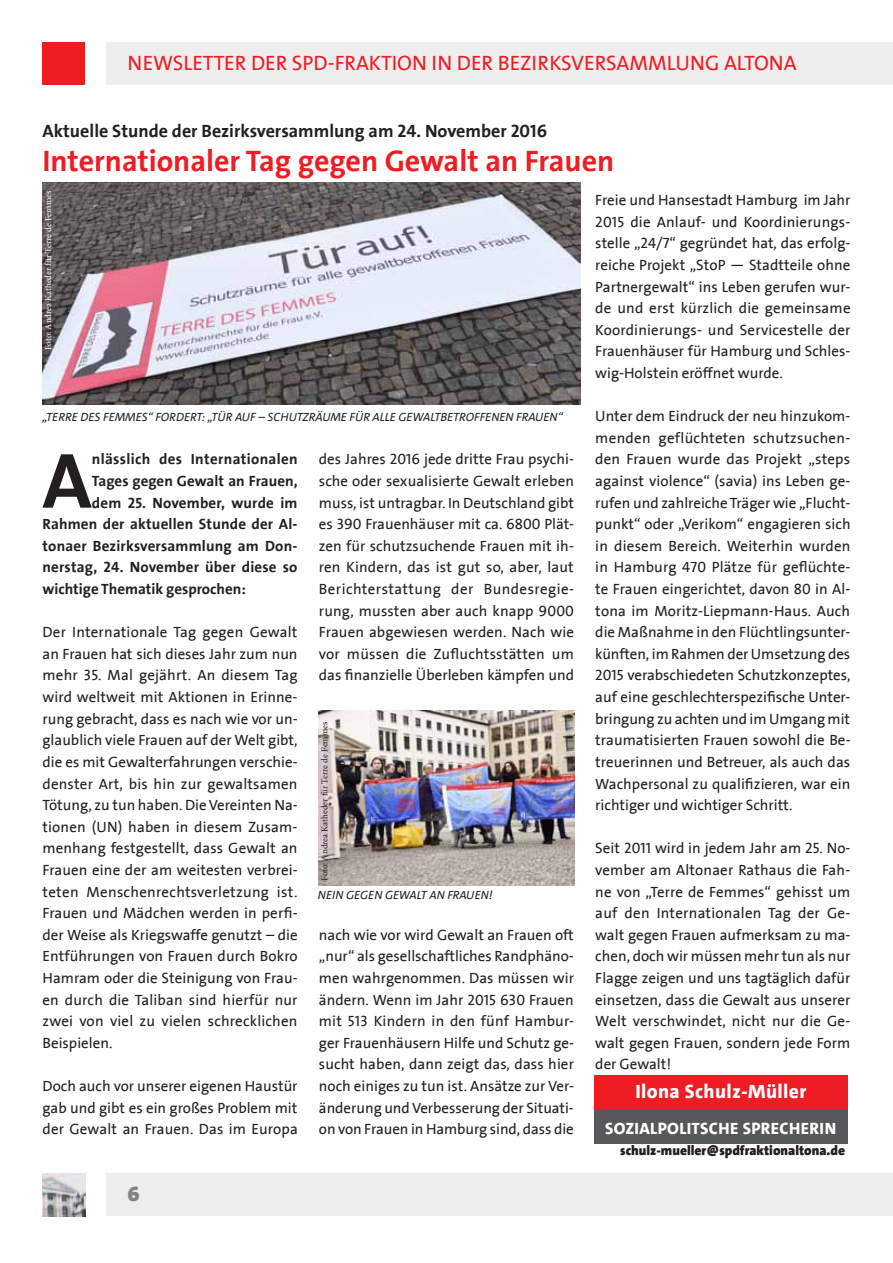
<style>
.page{position:relative;width:893px;height:1263px;background:#fff}
.page>*{position:absolute;margin:0;border:0;box-sizing:border-box;transform-origin:0 0}
.t1{font:700 79.05px "SPD2002 The Sans";color:#231f20}
.t2{font:700 30px "SPD2002 The Sans";color:#ee1d23}
.t3{font:21px "SPD2002 The Sans";color:#ee1d23}
.t4{font:900 21px "SPD The Sans";color:#808285}
.t5{font:800 19.5px "SPD The Sans";letter-spacing:.02em;color:#fff}
.t6{font:700 18px "SPD2002 The Sans";color:#231f20}
.t7{font:800 16.5px "SPD The Sans Versal";letter-spacing:.02em;color:#fff}
.t8{font:15px/21.6px "SPD2002 The Sans";color:#231f20;text-align:justify}
.t9{font:700 15px "SPD2002 The Sans";letter-spacing:.01em;color:#231f20}
.t10{font:900 13.5px "SPD The Sans";color:#231f20}
.t11{font:italic 12px "SPD The Sans Versal";color:#231f20}
.t12{font:9px "Minion Pro";color:#231f20}
.t13{font:9px "Minion Pro";color:#fff}
</style>
<div class="page">
<div style="left:43px;top:43px;width:42px;height:42px;background:#ee1d23"></div>
<div style="left:106px;top:43px;width:787px;height:42px;background:#eeeeef"></div>
<div style="left:106px;top:1174px;width:787px;height:42px;background:#eeeeef"></div>
<img style="left:43px;top:1174px;width:42px;height:42px">
<img style="left:43px;top:183px;width:537px;height:221px">
<img style="left:319px;top:710px;width:255px;height:176px">
<div style="left:594px;top:1076px;width:253px;height:34px;background:#ee1d23"></div>
<div style="left:594px;top:1110px;width:253px;height:34px;background:#57585a"></div>
<h3 class="t3" style="left:128px;top:52px;width:670px">Newsletter der SPD-Fraktion in der Bezirksversammlung Altona</h3>
<p class="t6" style="left:43px;top:121px;width:506px">Aktuelle Stunde der Bezirksversammlung am 24. November 2016</p>
<h2 class="t2" style="left:43px;top:145px;width:573px">Internationaler Tag gegen Gewalt an Frauen</h2>
<p class="t13" style="left:42px;top:350px;width:161px;rotate:-90deg">Foto: Andrea Katheder für Terre de Femmes</p>
<p class="t11" style="left:43px;top:409px;width:522px">„TERRE DES FEMMES“ FORDERT: „TÜR AUF – SCHUTZRÄUME FÜR ALLE GEWALTBETROFFENEN FRAUEN“</p>
<h1 class="t1" style="left:42px;top:439px;width:51px">A</h1>
<p class="t9" style="left:92px;top:451px;width:207px">nlässlich des Internationalen</p>
<p class="t9" style="left:92px;top:473px;width:207px">Tages gegen Gewalt an Frauen,</p>
<p class="t9" style="left:92px;top:495px;width:207px">dem 25. November, wurde im</p>
<p class="t9" style="left:43px;top:516px;width:257px">Rahmen der aktuellen Stunde der Al-</p>
<p class="t9" style="left:43px;top:538px;width:256px">tonaer Bezirksversammlung am Don-</p>
<p class="t9" style="left:43px;top:559px;width:256px">nerstag, 24. November über diese so</p>
<p class="t9" style="left:43px;top:581px;width:205px">wichtige Thematik gesprochen:</p>
<p class="t8" style="left:43px;top:622px;width:257px">Der Internationale Tag gegen Gewalt an Frauen hat sich dieses Jahr zum nun mehr 35. Mal gejährt. An diesem Tag wird weltweit mit Aktionen in Erinne&shy;rung gebracht, dass es nach wie vor un&shy;glaublich viele Frauen auf der Welt gibt, die es mit Gewalterfahrungen verschie&shy;denster Art, bis hin zur gewaltsamen Tötung, zu tun haben. Die Vereinten Na&shy;tionen (UN) haben in diesem Zusam&shy;menhang festgestellt, dass Gewalt an Frauen eine der am weitesten verbrei&shy;teten Menschenrechtsverletzung ist.<br>Frauen und Mädchen werden in perfi&shy;der Weise als Kriegswaffe genutzt – die Entführungen von Frauen durch Bokro Hamram oder die Steinigung von Frau&shy;en durch die Taliban sind hierfür nur zwei von viel zu vielen schrecklichen Beispielen.</p>
<p class="t8" style="left:43px;top:1075px;width:257px">Doch auch vor unserer eigenen Haustür gab und gibt es ein großes Problem mit der Gewalt an Frauen. Das im Europa</p>
<h3 class="t4" style="left:128px;top:1180px;width:14px">6</h3>
<p class="t8" style="left:319px;top:449px;width:257px">des Jahres 2016 jede dritte Frau psychi&shy;sche oder sexualisierte Gewalt erleben muss, ist untragbar. In Deutschland gibt es 390 Frauenhäuser mit ca. 6800 Plät&shy;zen für schutzsuchende Frauen mit ih&shy;ren Kindern, das ist gut so, aber, laut Berichterstattung der Bundesregie&shy;rung, mussten aber auch knapp 9000<br>Frauen abgewiesen werden. Nach wie vor müssen die Zufluchtsstätten um das finanzielle Überleben kämpfen und</p>
<p class="t12" style="left:319px;top:881px;width:161px;rotate:-90deg">Foto: Andrea Katheder für Terre de Femmes</p>
<p class="t11" style="left:318px;top:887px;width:176px">NEIN GEGEN GEWALT AN FRAUEN!</p>
<p class="t8" style="left:319px;top:924px;width:257px">nach wie vor wird Gewalt an Frauen oft „nur“ als gesellschaftliches Randphäno&shy;men wahrgenommen. Das müssen wir ändern. Wenn im Jahr 2015 630 Frauen mit 513 Kindern in den fünf Hambur&shy;ger Frauenhäusern Hilfe und Schutz ge&shy;sucht haben, dann zeigt das, dass hier noch einiges zu tun ist. Ansätze zur Ver&shy;änderung und Verbesserung der Situati&shy;on von Frauen in Hamburg sind, dass die</p>
<p class="t8" style="left:595px;top:190px;width:257px">Freie und Hansestadt Hamburg im Jahr 2015 die Anlauf- und Koordinierungs&shy;stelle „24/7“ gegründet hat, das erfolg&shy;reiche Projekt „StoP — Stadtteile ohne Partnergewalt“ ins Leben gerufen wur&shy;de und erst kürzlich die gemeinsame Koordinierungs- und Servicestelle der Frauenhäuser für Hamburg und Schles&shy;wig-Holstein eröffnet wurde.</p>
<p class="t8" style="left:595px;top:406px;width:257px">Unter dem Eindruck der neu hinzukom&shy;menden geflüchteten schutzsuchen&shy;den Frauen wurde das Projekt „steps against violence“ (savia) ins Leben ge&shy;rufen und zahlreiche Träger wie „Flucht&shy;punkt“ oder „Verikom“ engagieren sich in diesem Bereich. Weiterhin wurden in Hamburg 470 Plätze für geflüchte&shy;te Frauen eingerichtet, davon 80 in Al&shy;tona im Moritz-Liepmann-Haus. Auch die Maßnahme in den Flüchtlingsunter&shy;künften, im Rahmen der Umsetzung des 2015 verabschiedeten Schutzkonzeptes, auf eine geschlechterspezifische Unter&shy;bringung zu achten und im Umgang mit traumatisierten Frauen sowohl die Be&shy;treuerinnen und Betreuer, als auch das Wachpersonal zu qualifizieren, war ein richtiger und wichtiger Schritt.</p>
<p class="t8" style="left:595px;top:838px;width:257px">Seit 2011 wird in jedem Jahr am 25. No&shy;vember am Altonaer Rathaus die Fah&shy;ne von „Terre de Femmes“ gehisst um auf den Internationalen Tag der Ge&shy;walt gegen Frauen aufmerksam zu ma&shy;chen, doch wir müssen mehr tun als nur Flagge zeigen und uns tagtäglich dafür einsetzen, dass die Gewalt aus unserer Welt verschwindet, nicht nur die Ge&shy;walt gegen Frauen, sondern jede Form der Gewalt!</p>
<h3 class="t5" style="left:635px;top:1078px;width:172px">Ilona Schulz-Müller</h3>
<p class="t7" style="left:605px;top:1117px;width:232px">SOZIALPOLITSCHE SPRECHERIN</p>
<p class="t10" style="left:620px;top:1141px;width:226px">schulz-mueller@spdfraktionaltona.de</p>
</div>
